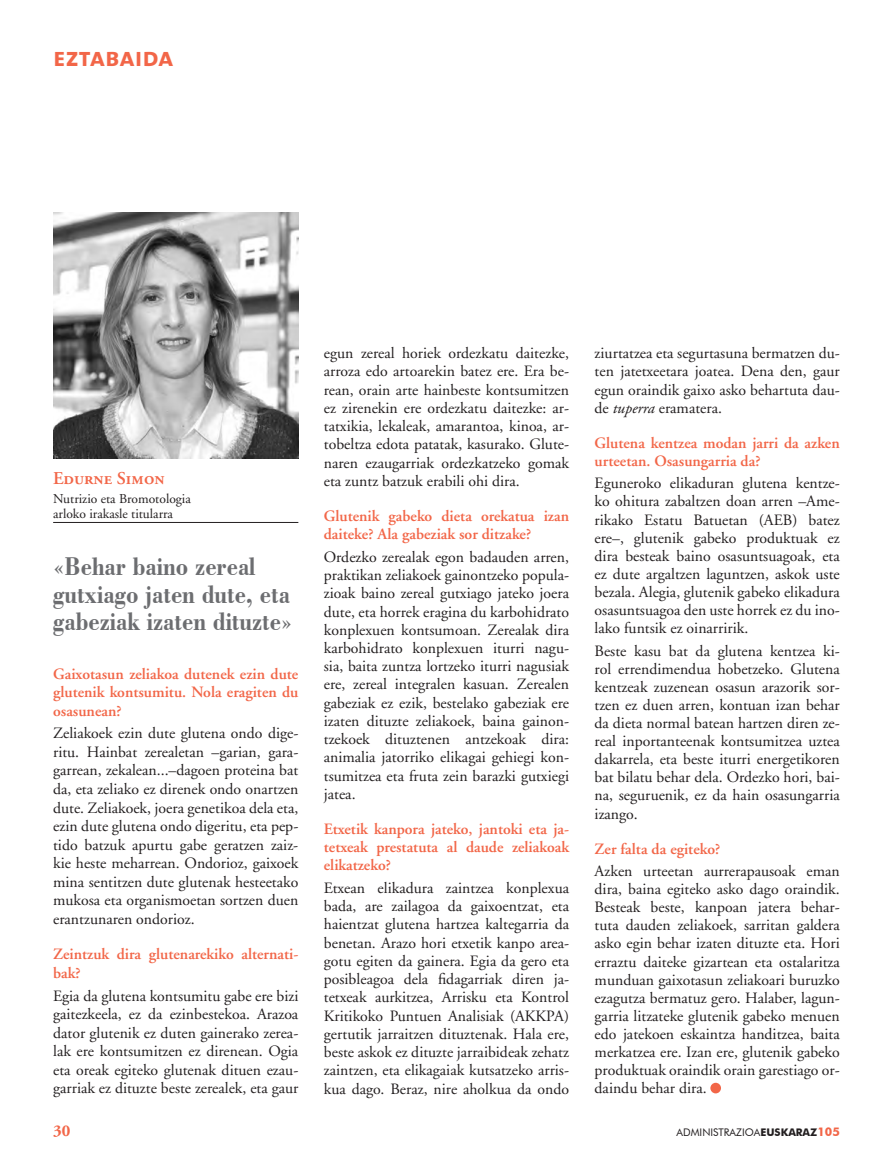
<style>
.page{position:relative;width:893px;height:1170px;background:#fff}
.page>*{position:absolute;margin:0;border:0;box-sizing:border-box;transform-origin:0 0}
.EztabaidaEsaldia{font:700 27px/27.6px "Bodoni BT";color:#6c6d70;scale:.85 1}
.t1{font:27px "The Sans Bold Caps";color:#f26648}
.EztabaidaEgilea{font:18px "Adobe Garamond Semibold SC";color:#f26648}
.t2{font:700 16.5px "Adobe Garamond";color:#f26648}
.Testua{font:15.75px/18.1px "Adobe Garamond";color:#231f20;text-align:justify}
.Galdera{font:600 15.75px/18.1px "Adobe Garamond";color:#f26648}
.EztabaidaOfizioa{font:13.5px/14.9px "Adobe Garamond";color:#231f20}
.t3{font:10.5px "Futura BT";color:#231f20}
.s1{font-style:italic}
.s2{font-weight:700}
.s3{font-weight:700;font-size:12px;color:#f26648}
</style>
<div class="page">
<div style="left:710px;top:1082px;width:11px;height:11px;background:#f26648;border-radius:50%"></div>
<img style="left:53px;top:213px;width:245px;height:245px">
<hr style="left:53px;top:522px;width:245px;height:1px;background:#231f20">
<p class="t1" style="left:53px;top:35px;width:122px">eztabaida</p>
<p class="EztabaidaEgilea" style="left:53px;top:468px;width:113px">Edurne Simon</p>
<p class="EztabaidaOfizioa" style="left:53px;top:491px;width:139px">Nutrizio eta Bromotologia arloko irakasle titularra</p>
<p class="EztabaidaEsaldia" style="left:53px;top:551px;width:283px">«Behar baino zereal gutxiago jaten dute, eta gabeziak izaten dituzte»</p>
<p class="Galdera" style="left:53px;top:664px;width:247px;text-align:justify">Gaixotasun zeliakoa dutenek ezin dute glutenik kontsumitu. Nola eragiten du osasunean?</p>
<p class="Testua" style="left:53px;top:724px;width:247px;line-height:18.6px">Zeliakoek ezin dute glutena ondo dige&shy;ritu. Hainbat zerealetan –garian, gara&shy;garrean, zekalean...–dagoen proteina bat da, eta zeliako ez direnek ondo onartzen dute. Zeliakoek, joera genetikoa dela eta, ezin dute glutena ondo digeritu, eta pep&shy;tido batzuk apurtu gabe geratzen zaiz&shy;kie heste meharrean. Ondorioz, gaixoek mina sentitzen dute glutenak hesteetako mukosa eta organismoetan sortzen duen erantzunaren ondorioz.</p>
<p class="Galdera" style="left:53px;top:945px;width:247px">Zeintzuk dira glutenarekiko alternati&shy;bak?</p>
<p class="Testua" style="left:53px;top:986px;width:247px">Egia da glutena kontsumitu gabe ere bizi gaitezkeela, ez da ezinbestekoa. Arazoa dator glutenik ez duten gainerako zerea&shy;lak ere kontsumitzen ez direnean. Ogia eta oreak egiteko glutenak dituen ezau&shy;garriak ez dituzte beste zerealek, eta gaur</p>
<p class="Testua" style="left:324px;top:344px;width:247px">egun zereal horiek ordezkatu daitezke, arroza edo artoarekin batez ere. Era be&shy;rean, orain arte hainbeste kontsumitzen ez zirenekin ere ordezkatu daitezke: ar&shy;tatxikia, lekaleak, amarantoa, kinoa, ar&shy;tobeltza edota patatak, kasurako. Glute&shy;naren ezaugarriak ordezkatzeko gomak eta zuntz batzuk erabili ohi dira.</p>
<p class="Galdera" style="left:324px;top:507px;width:247px">Glutenik gabeko dieta orekatua izan daiteke? Ala gabeziak sor ditzake?</p>
<p class="Testua" style="left:324px;top:548px;width:247px">Ordezko zerealak egon badauden arren, praktikan zeliakoek gainontzeko popula&shy;zioak baino zereal gutxiago jateko joera dute, eta horrek eragina du karbohidrato konplexuen kontsumoan. Zerealak dira karbohidrato konplexuen iturri nagu&shy;sia, baita zuntza lortzeko iturri nagusiak ere, zereal integralen kasuan. Zerealen gabeziak ez ezik, bestelako gabeziak ere izaten dituzte zeliakoek, baina gainon&shy;tzekoek dituztenen antzekoak dira: animalia jatorriko elikagai gehiegi kon&shy;tsumitzea eta fruta zein barazki gutxiegi jatea.</p>
<p class="Galdera" style="left:324px;top:820px;width:247px;text-align:justify">Etxetik kanpora jateko, jantoki eta ja&shy;tetxeak prestatuta al daude zeliakoak elikatzeko?</p>
<p class="Testua" style="left:324px;top:879px;width:247px">Etxean elikadura zaintzea konplexua bada, are zailagoa da gaixoentzat, eta haientzat glutena hartzea kaltegarria da benetan. Arazo hori etxetik kanpo area&shy;gotu egiten da gainera. Egia da gero eta posibleagoa dela fidagarriak diren ja&shy;tetxeak aurkitzea, Arrisku eta Kontrol Kritikoko Puntuen Analisiak (AKKPA) gertutik jarraitzen dituztenak. Hala ere, beste askok ez dituzte jarraibideak zehatz zaintzen, eta elikagaiak kutsatzeko arris&shy;kua dago. Beraz, nire aholkua da ondo</p>
<p class="Testua" style="left:595px;top:344px;width:247px">ziurtatzea eta segurtasuna bermatzen du&shy;ten jatetxeetara joatea. Dena den, gaur egun oraindik gaixo asko behartuta dau&shy;de <span class="s1">tuperra</span> eramatera.</p>
<p class="Galdera" style="left:595px;top:434px;width:247px">Glutena kentzea modan jarri da azken urteetan. Osasungarria da?</p>
<p class="Testua" style="left:595px;top:474px;width:247px">Eguneroko elikaduran glutena kentze&shy;ko ohitura zabaltzen doan arren –Ame&shy;rikako Estatu Batuetan (AEB) batez ere–, glutenik gabeko produktuak ez dira besteak baino osasuntsuagoak, eta ez dute argaltzen laguntzen, askok uste bezala. Alegia, glutenik gabeko elikadura osasuntsuagoa den uste horrek ez du ino&shy;lako funtsik ez oinarririk.</p>
<p class="Testua" style="left:595px;top:641px;width:247px">Beste kasu bat da glutena kentzea ki&shy;rol errendimendua hobetzeko. Glutena kentzeak zuzenean osasun arazorik sor&shy;tzen ez duen arren, kontuan izan behar da dieta normal batean hartzen diren ze&shy;real inportanteenak kontsumitzea uztea dakarrela, eta beste iturri energetikoren bat bilatu behar dela. Ordezko hori, bai&shy;na, seguruenik, ez da hain osasungarria izango.</p>
<p class="Galdera" style="left:595px;top:839px;width:127px">Zer falta da egiteko?</p>
<p class="Testua" style="left:595px;top:862px;width:247px">Azken urteetan aurrerapausoak eman dira, baina egiteko asko dago oraindik.<br>Besteak beste, kanpoan jatera behar&shy;tuta dauden zeliakoek, sarritan galdera asko egin behar izaten dituzte eta. Hori erraztu daiteke gizartean eta ostalaritza munduan gaixotasun zeliakoari buruzko ezagutza bermatuz gero. Halaber, lagun&shy;garria litzateke glutenik gabeko menuen edo jatekoen eskaintza handitzea, baita merkatzea ere. Izan ere, glutenik gabeko produktuak oraindik orain garestiago or&shy;daindu behar dira.</p>
<p class="t2" style="left:53px;top:1121px;width:19px">30</p>
<p class="t3" style="left:677px;top:1125px;width:165px">ADMINISTRAZIOA<span class="s2">EUSKARAZ</span><span class="s3">105</span></p>
</div>
